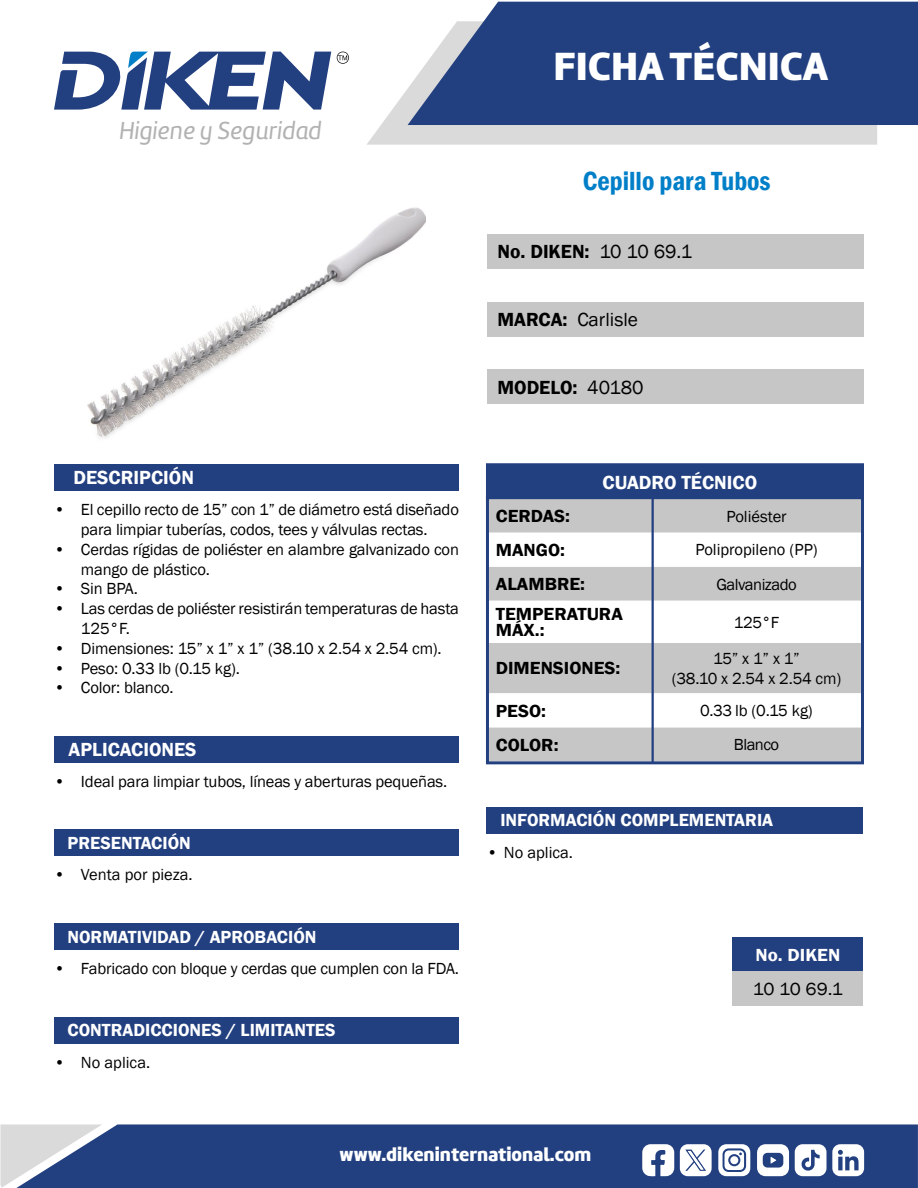
<style>
.page{position:relative;width:918px;height:1188px;background:#fff}
.page>*{position:absolute;margin:0;border:0;box-sizing:border-box;transform-origin:0 0}
.t1{font:40.8px "Amelia Basic Black";color:#fff}
.t2{font:600 condensed 27px "Franklin Gothic";color:#007fc8}
.t3{font:25.5px "Amelia Basic Italic";color:#b3b2b2}
.t4{font:600 19.5px "Franklin Gothic";color:#fff}
.t5{font:600 19.5px "Franklin Gothic";color:#000}
.t6{font:19.5px "Amelia Basic Black";color:#fff}
.t7{font:19.5px "Franklin Gothic";color:#000}
.t8{font:600 18px "Franklin Gothic";color:#fff}
.t9{font:600 18px/16px "Franklin Gothic";color:#000;scale:1.05 1}
.t10{font:600 18px "Franklin Gothic";color:#fff;scale:1.05 1}
.t11{font:18px "Franklin Gothic";color:#000;scale:1.05 1}
.t12{font:16.5px/19.8px "Franklin Gothic";letter-spacing:-.01em;color:#000;text-align:center}
.t13{font:16.5px "Franklin Gothic";letter-spacing:-.03em;color:#000}
.s1{font-weight:400}
.s2{font-weight:600}
</style>
<div class="page">
<div style="left:102px;top:1124px;width:816px;height:64px;background:#223f80"></div>
<svg style="left:0;top:1124px;width:102px;height:64px;background:#9ea8bf"></svg>
<svg style="left:367px;top:88px;width:510px;height:57px;background:#ddddde"></svg>
<svg style="left:408px;top:2px;width:510px;height:123px;background:#36508b"></svg>
<svg style="left:54px;top:51px;width:277px;height:59px"></svg>
<svg style="left:337px;top:52px;width:12px;height:12px"></svg>
<svg style="left:680px;top:1144px;width:32px;height:32px"></svg>
<svg style="left:642px;top:1144px;width:32px;height:32px"></svg>
<svg style="left:718px;top:1144px;width:32px;height:32px"></svg>
<div style="left:730px;top:1156px;width:8px;height:8px;background:#fff;border-radius:50%"></div>
<svg style="left:757px;top:1144px;width:32px;height:32px"></svg>
<svg style="left:795px;top:1144px;width:69px;height:32px"></svg>
<div style="left:487px;top:465px;width:375px;height:34px;background:#223f80"></div>
<div style="left:486px;top:463px;width:378px;height:37px;border:3px solid #223f80"></div>
<div style="left:488px;top:234px;width:376px;height:34px;background:#c6c6c6"></div>
<div style="left:488px;top:302px;width:376px;height:34px;background:#c6c6c6"></div>
<div style="left:488px;top:370px;width:376px;height:34px;background:#c6c6c6"></div>
<div style="left:490px;top:500px;width:370px;height:260px;background:#c6c6c6"></div>
<svg style="left:490px;top:533px;width:370px;height:194px"></svg>
<div style="left:486px;top:496px;width:378px;height:268px;border:3px solid #223f80"></div>
<hr style="left:652px;top:498px;width:2px;height:265px;background:#223f80">
<div style="left:733px;top:938px;width:130px;height:34px;background:#223f80"></div>
<div style="left:733px;top:972px;width:130px;height:34px;background:#c6c6c6"></div>
<div style="left:54px;top:464px;width:405px;height:27px;background:#223f80"></div>
<div style="left:54px;top:736px;width:405px;height:26px;background:#223f80"></div>
<div style="left:54px;top:829px;width:405px;height:27px;background:#223f80"></div>
<div style="left:54px;top:1017px;width:405px;height:26px;background:#223f80"></div>
<div style="left:487px;top:807px;width:376px;height:26px;background:#223f80"></div>
<div style="left:54px;top:924px;width:405px;height:26px;background:#223f80"></div>
<img style="left:88px;top:207px;width:337px;height:231px">
<h3 class="t3" style="left:119px;top:116px;width:204px">Higiene y Seguridad</h3>
<p class="t4" style="left:74px;top:466px;width:122px">DESCRIPCIÓN</p>
<p class="t12" style="left:54px;top:500px;width:406px">• El cepillo recto de 15” con 1” de diámetro está diseñado para limpiar tuberías, codos, tees y válvulas rectas.</p>
<p class="t12" style="left:81px;top:540px;width:379px;text-align:left;text-indent:-27px">• Cerdas rígidas de poliéster en alambre galvanizado con mango de plástico.</p>
<p class="t12" style="left:54px;top:579px;width:85px">• Sin BPA.</p>
<p class="t12" style="left:81px;top:599px;width:380px;text-align:left;text-indent:-27px">• Las cerdas de poliéster resistirán temperaturas de hasta<br>125°F.</p>
<p class="t12" style="left:54px;top:639px;width:389px">• Dimensiones: 15” x 1” x 1” (38.10 x 2.54 x 2.54 cm).</p>
<p class="t12" style="left:54px;top:658px;width:188px">• Peso: 0.33 lb (0.15 kg).</p>
<p class="t12" style="left:54px;top:678px;width:121px">• Color: blanco.</p>
<p class="t4" style="left:69px;top:737px;width:129px">APLICACIONES</p>
<p class="t12" style="left:54px;top:772px;width:395px">• Ideal para limpiar tubos, líneas y aberturas pequeñas.</p>
<p class="t8" style="left:68px;top:832px;width:125px">PRESENTACIÓN</p>
<p class="t12" style="left:54px;top:865px;width:140px">• Venta por pieza.</p>
<p class="t8" style="left:68px;top:926px;width:251px">NORMATIVIDAD / APROBACIÓN</p>
<p class="t12" style="left:54px;top:959px;width:407px">• Fabricado con bloque y cerdas que cumplen con la FDA.</p>
<p class="t8" style="left:68px;top:1019px;width:270px">CONTRADICCIONES / LIMITANTES</p>
<p class="t12" style="left:54px;top:1053px;width:98px">• No aplica.</p>
<h1 class="t1" style="left:553px;top:41px;width:276px">FICHA TÉCNICA</h1>
<h2 class="t2" style="left:583px;top:163px;width:189px">Cepillo para Tubos</h2>
<p class="t5" style="left:497px;top:239px;width:196px">No. DIKEN: <span class="s1">10 10 69.1</span></p>
<p class="t7" style="left:497px;top:307px;width:142px"><span class="s2">MARCA:</span> Carlisle</p>
<p class="t5" style="left:497px;top:375px;width:148px">MODELO: <span class="s1">40180</span></p>
<p class="t4" style="left:602px;top:470px;width:156px">CUADRO TÉCNICO</p>
<p class="t9" style="left:496px;top:508px;width:72px">CERDAS:</p>
<p class="t12" style="left:726px;top:507px;width:62px">Poliéster</p>
<p class="t9" style="left:496px;top:542px;width:67px">MANGO:</p>
<p class="t12" style="left:695px;top:540px;width:124px">Polipropileno (PP)</p>
<p class="t9" style="left:496px;top:576px;width:87px">ALAMBRE:</p>
<p class="t13" style="left:716px;top:574px;width:82px">Galvanizado</p>
<p class="t9" style="left:496px;top:606px;width:123px">TEMPERATURA<br>MÁX.:</p>
<p class="t12" style="left:734px;top:613px;width:47px">125°F</p>
<p class="t9" style="left:496px;top:661px;width:120px">DIMENSIONES:</p>
<p class="t12" style="left:672px;top:649px;width:171px">15” x 1” x 1”<br>(38.10 x 2.54 x 2.54 cm)</p>
<p class="t9" style="left:496px;top:703px;width:49px">PESO:</p>
<p class="t12" style="left:700px;top:701px;width:114px">0.33 lb (0.15 kg)</p>
<p class="t9" style="left:496px;top:737px;width:61px">COLOR:</p>
<p class="t12" style="left:734px;top:735px;width:47px">Blanco</p>
<p class="t8" style="left:500px;top:809px;width:274px">INFORMACIÓN COMPLEMENTARIA</p>
<p class="t12" style="left:487px;top:843px;width:88px">• No aplica.</p>
<p class="t10" style="left:756px;top:944px;width:82px">No. DIKEN</p>
<p class="t11" style="left:753px;top:978px;width:87px">10 10 69.1</p>
<p class="t6" style="left:340px;top:1143px;width:253px">www.dikeninternational.com</p>
</div>
